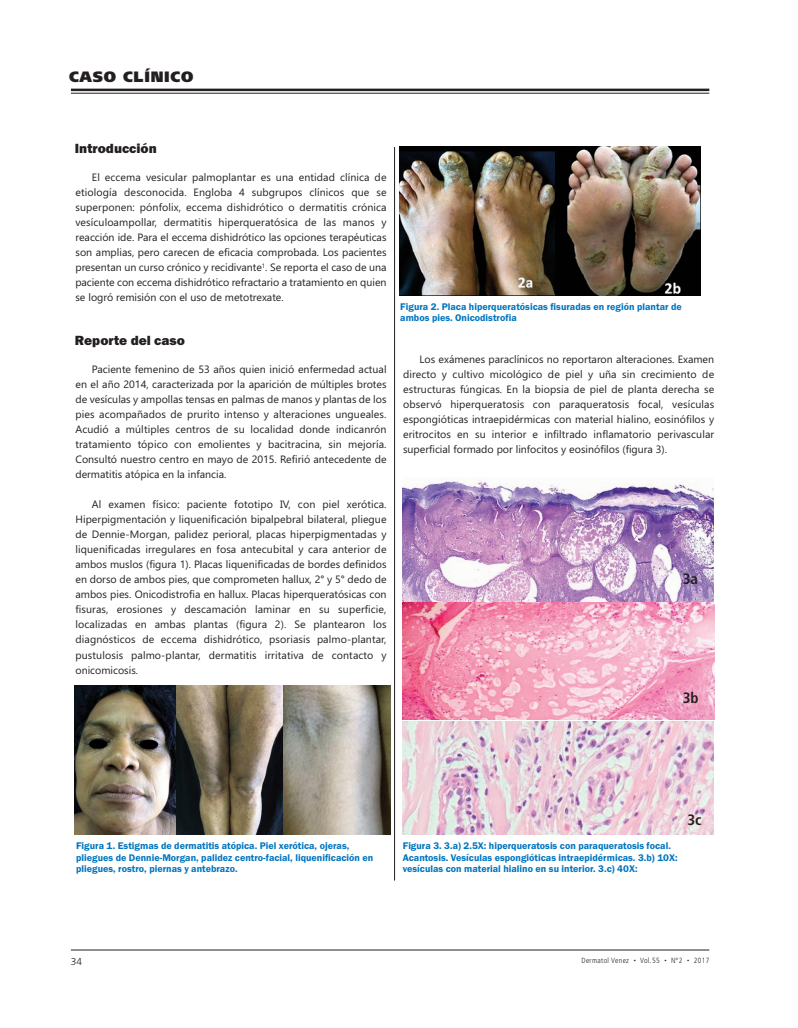
<style>
.page{position:relative;width:798px;height:1028px;background:#fff}
.page>*{position:absolute;margin:0;border:0;box-sizing:border-box;transform-origin:0 0}
.t1{font:900 15px "Frutiger LT Std";letter-spacing:.05em;color:#231f20}
.t2{font:700 condensed 15px "Frutiger LT Std";color:#231f20}
.t3{font:800 13.75px "Franklin Gothic";color:#231f20}
.t4{font:10.62px/15px "Gadugi";color:#231f20;text-align:justify}
.t5{font:600 10px/11.2px "Franklin Gothic";color:#0075bf}
.t6{font:300 10px "Frutiger LT Std";color:#231f20}
.t7{font:300 condensed 7.5px "Frutiger LT Std";letter-spacing:.05em;color:#231f20}
.s1{font-size:4.38px}
</style>
<div class="page">
<hr style="left:71px;top:949px;width:638px;height:1px;background:#231f20">
<hr style="left:71px;top:89px;width:638px;height:2px;background:#231f20">
<hr style="left:71px;top:93px;width:638px;height:1px;background:#231f20">
<hr style="left:394px;top:147px;width:1px;height:733px;background:#231f20">
<img style="left:75px;top:685px;width:101px;height:149px">
<img style="left:284px;top:685px;width:106px;height:149px">
<svg style="left:176px;top:685px;width:106px;height:149px;background:#6d6454"></svg>
<img style="left:399px;top:146px;width:156px;height:149px">
<img style="left:555px;top:146px;width:145px;height:149px">
<img style="left:402px;top:479px;width:310px;height:122px">
<img style="left:402px;top:602px;width:312px;height:117px">
<img style="left:402px;top:721px;width:311px;height:113px">
<h1 class="t1" style="left:69px;top:71px;width:126px">CASO CLÍNICO</h1>
<p class="t3" style="left:75px;top:140px;width:83px">Introducción</p>
<p class="t4" style="left:75px;top:170px;width:312px;text-indent:16px">El eccema vesicular palmoplantar es una entidad clínica de etiología desconocida. Engloba 4 subgrupos clínicos que se superponen: pónfolix, eccema dishidrótico o dermatitis crónica vesículoampollar, dermatitis hiperqueratósica de las manos y reacción ide. Para el eccema dishidrótico las opciones terapéuticas son amplias, pero carecen de eficacia comprobada. Los pacientes presentan un curso crónico y recidivante<sup>1</sup>. Se reporta el caso de una paciente con eccema dishidrótico refractario a tratamiento en quien se logró remisión con el uso de metotrexate.</p>
<p class="t3" style="left:75px;top:332px;width:112px">Reporte del caso</p>
<p class="t4" style="left:75px;top:362px;width:312px;text-indent:16px">Paciente femenino de 53 años quien inició enfermedad actual en el año 2014, caracterizada por la aparición de múltiples brotes de vesículas y ampollas tensas en palmas de manos y plantas de los pies acompañados de prurito intenso y alteraciones ungueales.<br>Acudió a múltiples centros de su localidad donde indicanrón tratamiento tópico con emolientes y bacitracina, sin mejoría.<br>Consultó nuestro centro en mayo de 2015. Refirió antecedente de dermatitis atópica en la infancia.</p>
<p class="t4" style="left:75px;top:497px;width:312px;text-indent:16px">Al examen físico: paciente fototipo IV, con piel xerótica.<br>Hiperpigmentación y liquenificación bipalpebral bilateral, pliegue de Dennie-Morgan, palidez perioral, placas hiperpigmentadas y liquenificadas irregulares en fosa antecubital y cara anterior de ambos muslos (figura 1). Placas liquenificadas de bordes definidos en dorso de ambos pies, que comprometen hallux, 2° y 5° dedo de ambos pies. Onicodistrofia en hallux. Placas hiperqueratósicas con fisuras, erosiones y descamación laminar en su superficie, localizadas en ambas plantas (figura 2). Se plantearon los diagnósticos de eccema dishidrótico, psoriasis palmo-plantar, pustulosis palmo-plantar, dermatitis irritativa de contacto y onicomicosis.</p>
<p class="t5" style="left:400px;top:301px;width:283px">Figura 2. Placa hiperqueratósicas fisuradas en región plantar de ambos pies. Onicodistrofia</p>
<p class="t4" style="left:403px;top:352px;width:312px;text-indent:16px">Los exámenes paraclínicos no reportaron alteraciones. Examen directo y cultivo micológico de piel y uña sin crecimiento de estructuras fúngicas. En la biopsia de piel de planta derecha se observó hiperqueratosis con paraqueratosis focal, vesículas espongióticas intraepidérmicas con material hialino, eosinófilos y eritrocitos en su interior e infiltrado inflamatorio perivascular superficial formado por linfocitos y eosinófilos (figura 3).</p>
<h1 class="t2" style="left:682px;top:573px;width:17px">3a</h1>
<h1 class="t2" style="left:682px;top:691px;width:17px">3b</h1>
<p class="t5" style="left:76px;top:840px;width:299px">Figura 1. Estigmas de dermatitis atópica. Piel xerótica, ojeras, pliegues de Dennie-Morgan, palidez centro-facial, liquenificación en pliegues, rostro, piernas y antebrazo.</p>
<p class="t5" style="left:402px;top:840px;width:276px">Figura 3. 3.a) 2.5X: hiperqueratosis con paraqueratosis focal.<br>Acantosis. Vesículas espongióticas intraepidérmicas. 3.b) 10X: vesículas con material hialino en su interior. 3.c) 40X:</p>
<h1 class="t2" style="left:687px;top:814px;width:16px">3c</h1>
<p class="t6" style="left:71px;top:957px;width:13px">34</p>
<p class="t7" style="left:581px;top:957px;width:129px">Dermatol Venez <span class="s1">•</span> Vol.55 <span class="s1">•</span> Nº2 <span class="s1">•</span> 2017</p>
</div>
